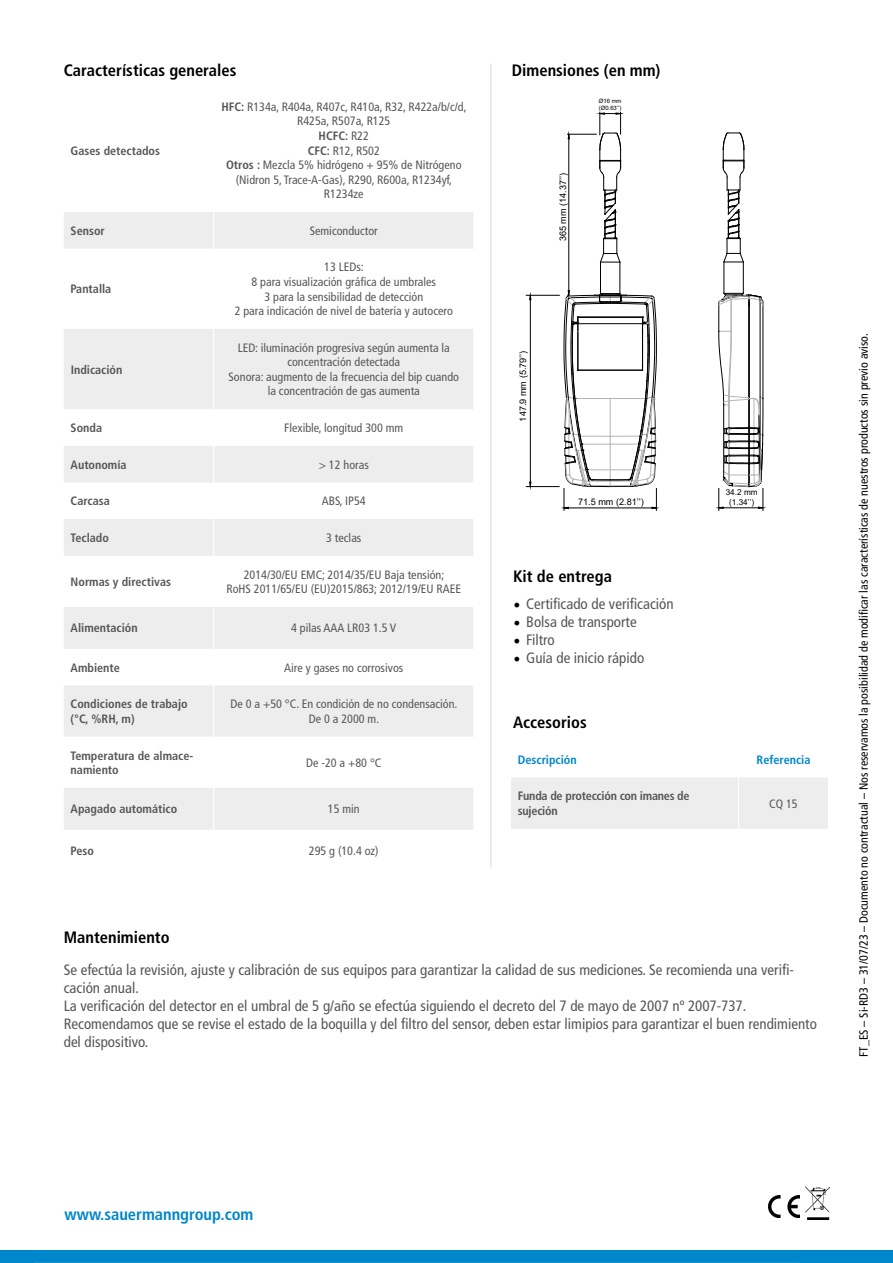
<style>
.page{position:relative;width:893px;height:1263px;background:#fff}
.page>*{position:absolute;margin:0;border:0;box-sizing:border-box;transform-origin:0 0}
.t1{font:700 condensed 16.5px "Frutiger LT Std";color:#000}
.t2{font:700 condensed 16.5px "Frutiger LT Std";color:#0086ca}
.t3{font:condensed 15px/18px "Frutiger LT Std";color:#575756}
.t4{font:condensed 12.15px/14.5px "Frutiger LT Std";color:#575756;text-align:center}
.t5{font:700 condensed 12.15px/14.5px "Frutiger LT Std";color:#575756}
.t6{font:700 condensed 12.15px/14.5px "Frutiger LT Std";letter-spacing:-.02em;color:#575756}
.t7{font:700 condensed 12.15px "Frutiger LT Std";color:#0086ca}
.t8{font:condensed 12px "Frutiger LT Std";color:#000}
.t9{font:9.15px "Arial";color:#000}
.t10{font:8.25px/9.9px "Arial";color:#000;text-align:center}
.t11{font:6px/7.1px "Arial";color:#000}
.s1{font-weight:700}
.s2{font-family:"Minion Pro";font-stretch:normal;font-size:18px;color:#000}
</style>
<div class="page">
<svg style="left:64px;top:212px;width:409px;height:618px;fill:#ededed"></svg>
<hr style="left:213px;top:212px;width:1px;height:37px;background:#fff">
<hr style="left:213px;top:249px;width:1px;height:80px;background:#fff">
<hr style="left:213px;top:329px;width:1px;height:80px;background:#fff">
<hr style="left:213px;top:409px;width:1px;height:37px;background:#fff">
<hr style="left:213px;top:446px;width:1px;height:36px;background:#fff">
<hr style="left:213px;top:482px;width:1px;height:37px;background:#fff">
<hr style="left:213px;top:519px;width:1px;height:37px;background:#fff">
<hr style="left:213px;top:556px;width:1px;height:51px;background:#fff">
<hr style="left:213px;top:607px;width:1px;height:42px;background:#fff">
<hr style="left:213px;top:649px;width:1px;height:36px;background:#fff">
<hr style="left:213px;top:685px;width:1px;height:52px;background:#fff">
<hr style="left:213px;top:737px;width:1px;height:51px;background:#fff">
<hr style="left:213px;top:788px;width:1px;height:42px;background:#fff">
<hr style="left:491px;top:64px;width:1px;height:803px;background:#dadada">
<div style="left:511px;top:778px;width:317px;height:51px;background:#ededed"></div>
<hr style="left:738px;top:777px;width:1px;height:52px;background:#fff">
<div style="left:0;top:1251px;width:893px;height:12px;background:#0086ca"></div>
<hr style="left:34px;top:1262px;width:765px;height:1px;background:#dadada">
<hr style="left:526px;top:486px;width:33px;height:1px;background:#000">
<hr style="left:530px;top:295px;width:1px;height:192px;background:#000">
<hr style="left:526px;top:295px;width:33px;height:1px;background:#000">
<hr style="left:568px;top:139px;width:1px;height:152px;background:#000">
<hr style="left:600px;top:262px;width:1px;height:32px;background:#000">
<hr style="left:620px;top:262px;width:1px;height:32px;background:#000">
<svg style="left:563px;top:290px;width:94px;height:221px"></svg>
<svg style="left:567px;top:112px;width:54px;height:151px"></svg>
<hr style="left:724px;top:262px;width:1px;height:31px;background:#000">
<hr style="left:743px;top:262px;width:1px;height:31px;background:#000">
<svg style="left:718px;top:292px;width:46px;height:219px"></svg>
<svg style="left:723px;top:132px;width:22px;height:131px"></svg>
<img style="left:768px;top:1195px;width:32px;height:22px">
<img style="left:806px;top:1187px;width:24px;height:32px">
<h1 class="t1" style="left:64px;top:61px;width:174px">Características generales</h1>
<h1 class="t1" style="left:512px;top:61px;width:150px">Dimensiones (en mm)</h1>
<p class="t5" style="left:71px;top:143px;width:91px">Gases detectados</p>
<p class="t4" style="left:221px;top:99px;width:247px"><span class="s1">HFC:</span> R134a, R404a, R407c, R410a, R32, R422a/b/c/d,<br>R425a, R507a, R125<br><span class="s1">HCFC:</span> R22<br><span class="s1">CFC:</span> R12, R502<br><span class="s1">Otros :</span> Mezcla 5% hidrógeno + 95% de Nitrógeno (Nidron 5, Trace-A-Gas), R290, R600a, R1234yf,<br>R1234ze</p>
<p class="t5" style="left:71px;top:223px;width:36px">Sensor</p>
<p class="t4" style="left:310px;top:223px;width:70px">Semiconductor</p>
<p class="t5" style="left:71px;top:282px;width:42px">Pantalla</p>
<p class="t5" style="left:71px;top:362px;width:53px">Indicación</p>
<p class="t4" style="left:235px;top:260px;width:220px">13 LEDs:<br>8 para visualización gráfica de umbrales<br>3 para la sensibilidad de detección<br>2 para indicación de nivel de batería y autocero</p>
<p class="t4" style="left:229px;top:340px;width:232px">LED: iluminación progresiva según aumenta la concentración detectada<br>Sonora: augmento de la frecuencia del bip cuando la concentración de gas aumenta</p>
<p class="t5" style="left:71px;top:421px;width:33px">Sonda</p>
<p class="t4" style="left:284px;top:421px;width:120px">Flexible, longitud 300 mm</p>
<p class="t5" style="left:71px;top:457px;width:57px">Autonomía</p>
<p class="t4" style="left:319px;top:457px;width:52px">&gt; 12 horas</p>
<p class="t5" style="left:71px;top:494px;width:41px">Carcasa</p>
<p class="t4" style="left:322px;top:494px;width:45px">ABS, IP54</p>
<p class="t5" style="left:71px;top:530px;width:40px">Teclado</p>
<p class="t4" style="left:326px;top:531px;width:37px">3 teclas</p>
<p class="t5" style="left:71px;top:574px;width:102px">Normas y directivas</p>
<p class="t4" style="left:226px;top:567px;width:236px">2014/30/EU EMC; 2014/35/EU Baja tensión;<br>RoHS 2011/65/EU (EU)2015/863; 2012/19/EU RAEE</p>
<p class="t5" style="left:71px;top:621px;width:69px">Alimentación</p>
<p class="t4" style="left:291px;top:621px;width:107px">4 pilas AAA LR03 1.5 V</p>
<p class="t5" style="left:71px;top:660px;width:51px">Ambiente</p>
<p class="t4" style="left:284px;top:660px;width:121px">Aire y gases no corrosivos</p>
<p class="t5" style="left:71px;top:697px;width:119px">Condiciones de trabajo (°C, %RH, m)</p>
<p class="t4" style="left:231px;top:697px;width:228px">De 0 a +50 °C. En condición de no condensación.<br>De 0 a 2000 m.</p>
<p class="t5" style="left:71px;top:748px;width:124px">Temperatura de almace&shy;namiento</p>
<p class="t4" style="left:306px;top:755px;width:77px">De -20 a +80 °C</p>
<p class="t5" style="left:71px;top:802px;width:108px">Apagado automático</p>
<p class="t4" style="left:328px;top:802px;width:33px">15 min</p>
<p class="t5" style="left:71px;top:844px;width:25px">Peso</p>
<p class="t4" style="left:309px;top:844px;width:71px">295 g (10.4 oz)</p>
<p class="t9" style="left:556px;top:241px;width:70px;rotate:-90deg">365 mm (14.37’’)</p>
<p class="t11" style="left:599px;top:97px;width:24px">Ø16 mm (Ø0.63’’)</p>
<p class="t9" style="left:517px;top:421px;width:72px;rotate:-90deg">147.9 mm (5.79’’)</p>
<p class="t9" style="left:578px;top:495px;width:67px">71.5 mm (2.81’’)</p>
<p class="t10" style="left:726px;top:487px;width:33px">34.2 mm (1.34’’)</p>
<h1 class="t1" style="left:513px;top:567px;width:100px">Kit de entrega</h1>
<p class="t3" style="left:513px;top:595px;width:162px"><span class="s2">•</span> Certificado de verificación</p>
<p class="t3" style="left:513px;top:613px;width:125px"><span class="s2">•</span> Bolsa de transporte</p>
<p class="t3" style="left:513px;top:631px;width:43px"><span class="s2">•</span> Filtro</p>
<p class="t3" style="left:513px;top:649px;width:132px"><span class="s2">•</span> Guía de inicio rápido</p>
<h1 class="t1" style="left:513px;top:712px;width:75px">Accesorios</h1>
<p class="t7" style="left:518px;top:752px;width:60px">Descripción</p>
<p class="t7" style="left:757px;top:752px;width:55px">Referencia</p>
<p class="t6" style="left:518px;top:789px;width:173px">Funda de protección con imanes de sujeción</p>
<p class="t4" style="left:769px;top:796px;width:30px">CQ 15</p>
<h1 class="t1" style="left:64px;top:927px;width:107px">Mantenimiento</h1>
<p class="t3" style="left:64px;top:961px;width:755px">Se efectúa la revisión, ajuste y calibración de sus equipos para garantizar la calidad de sus mediciones. Se recomienda una verifi&shy;cación anual.<br>La verificación del detector en el umbral de 5 g/año se efectúa siguiendo el decreto del 7 de mayo de 2007 nº 2007-737.<br>Recomendamos que se revise el estado de la boquilla y del filtro del sensor, deben estar limipios para garantizar el buen rendimiento del dispositivo.</p>
<p class="t8" style="left:857px;top:1057px;width:725px;rotate:-90deg">FT_ES – Si-RD3 – 31/07/23 – Documento no contractual – Nos reservamos la posibilidad de modificar las características de nuestros productos sin previo aviso.</p>
<h1 class="t2" style="left:65px;top:1204px;width:190px">www.sauermanngroup.com</h1>
</div>
